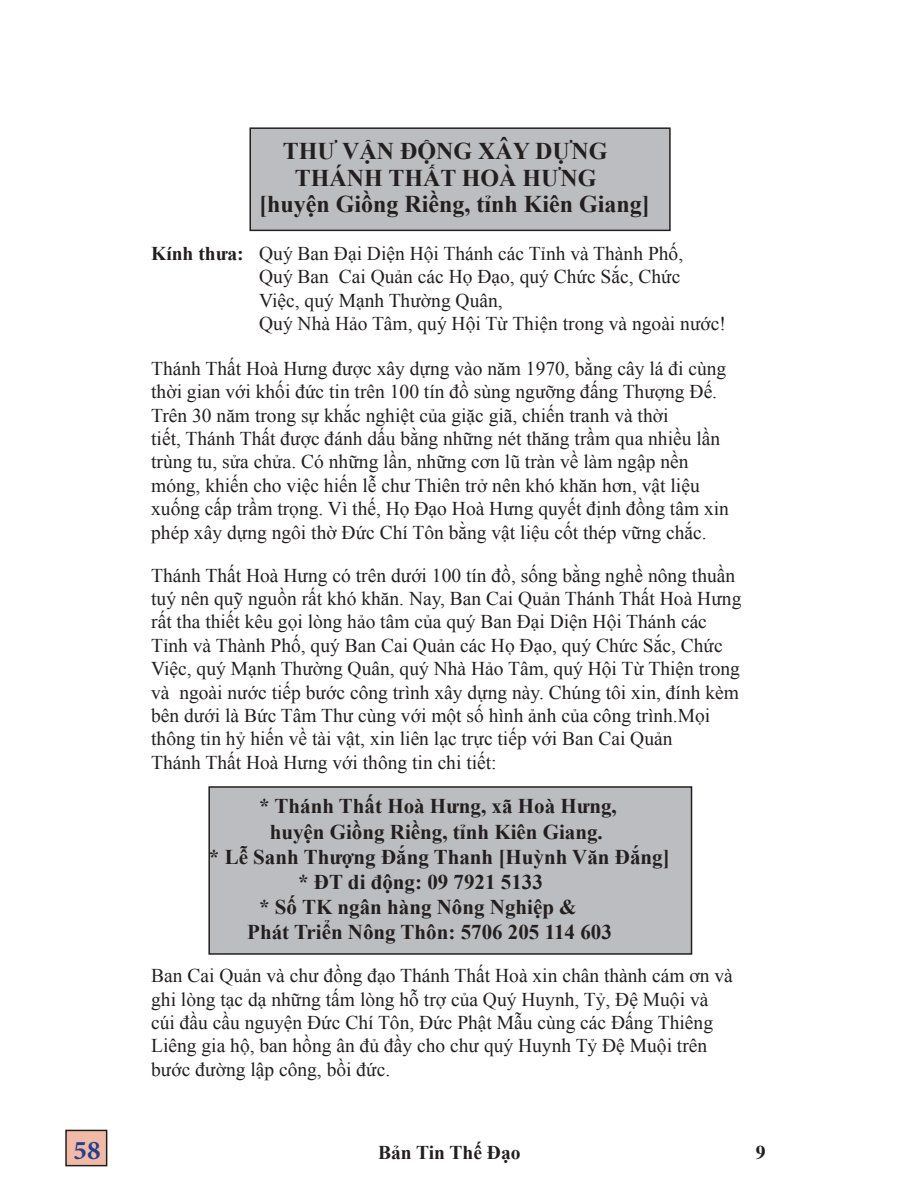
<style>
.page{position:relative;width:918px;height:1188px;background:#fff}
.page>*{position:absolute;margin:0;border:0;box-sizing:border-box;transform-origin:0 0}
.t1{font:700 27px "Minion Pro";color:#253f8e}
.t2{font:700 24px "Times New Roman";color:#231f20}
.t3{font:700 21px "Times New Roman";color:#231f20}
.t4{font:19.5px/23.4px "Times New Roman";color:#231f20}
.t5{font:700 19.5px "Times New Roman";color:#231f20}
.t6{font:19.5px "VNI Times Bold";color:#231f20}
.s1{font-weight:700}
</style>
<div class="page">
<div style="left:66px;top:1130px;width:41px;height:36px;background:#f0baa6"></div>
<div style="left:65px;top:1130px;width:42px;height:36px;border:2px solid #231f20"></div>
<div style="left:209px;top:787px;width:483px;height:167px;background:#bcbdc0"></div>
<div style="left:208px;top:786px;width:484px;height:169px;border:2px solid #231f20"></div>
<div style="left:250px;top:128px;width:420px;height:102px;background:#bcbdc0"></div>
<div style="left:249px;top:127px;width:422px;height:104px;border:2px solid #231f20"></div>
<p class="t2" style="left:283px;top:135px;width:326px">THƯ VẬN ĐỘNG XÂY DỰNG</p>
<p class="t2" style="left:295px;top:161px;width:303px">THÁNH THẤT HOÀ HƯNG</p>
<p class="t2" style="left:259px;top:187px;width:392px">[huyện Giồng Riềng, tỉnh Kiên Giang]</p>
<p class="t4" style="left:259px;top:241px;width:468px;text-indent:-108px"><span class="s1">Kính thưa:</span> Quý Ban Đại Diện Hội Thánh các Tỉnh và Thành Phố,<br>Quý Ban Cai Quản các Họ Đạo, quý Chức Sắc, Chức<br>Việc, quý Mạnh Thường Quân,<br>Quý Nhà Hảo Tâm, quý Hội Từ Thiện trong và ngoài nước!</p>
<p class="t4" style="left:151px;top:356px;width:579px">Thánh Thất Hoà Hưng được xây dựng vào năm 1970, bằng cây lá đi cùng thời gian với khối đức tin trên 100 tín đồ sùng ngưỡng đấng Thượng Đế.<br>Trên 30 năm trong sự khắc nghiệt của giặc giã, chiến tranh và thời<br>tiết, Thánh Thất được đánh dấu bằng những nét thăng trầm qua nhiều lần trùng tu, sửa chửa. Có những lần, những cơn lũ tràn về làm ngập nền móng, khiến cho việc hiến lễ chư Thiên trở nên khó khăn hơn, vật liệu xuống cấp trầm trọng. Vì thế, Họ Đạo Hoà Hưng quyết định đồng tâm xin phép xây dựng ngôi thờ Đức Chí Tôn bằng vật liệu cốt thép vững chắc.</p>
<p class="t4" style="left:151px;top:563px;width:592px">Thánh Thất Hoà Hưng có trên dưới 100 tín đồ, sống bằng nghề nông thuần tuý nên quỹ nguồn rất khó khăn. Nay, Ban Cai Quản Thánh Thất Hoà Hưng rất tha thiết kêu gọi lòng hảo tâm của quý Ban Đại Diện Hội Thánh các Tỉnh và Thành Phố, quý Ban Cai Quản các Họ Đạo, quý Chức Sắc, Chức Việc, quý Mạnh Thường Quân, quý Nhà Hảo Tâm, quý Hội Từ Thiện trong và ngoài nước tiếp bước công trình xây dựng này. Chúng tôi xin, đính kèm bên dưới là Bức Tâm Thư cùng với một số hình ảnh của công trình.Mọi thông tin hỷ hiến về tài vật, xin liên lạc trực tiếp với Ban Cai Quản<br>Thánh Thất Hoà Hưng với thông tin chi tiết:</p>
<p class="t3" style="left:259px;top:792px;width:359px">* Thánh Thất Hoà Hưng, xã Hoà Hưng,</p>
<p class="t3" style="left:270px;top:817px;width:335px">huyện Giồng Riềng, tỉnh Kiên Giang.</p>
<p class="t3" style="left:209px;top:842px;width:462px">* Lễ Sanh Thượng Đắng Thanh [Huỳnh Văn Đắng]</p>
<p class="t3" style="left:298px;top:867px;width:246px">* ĐT di động: 09 7921 5133</p>
<p class="t3" style="left:259px;top:893px;width:319px">* Số TK ngân hàng Nông Nghiệp &amp;</p>
<p class="t3" style="left:247px;top:918px;width:366px">Phát Triển Nông Thôn: 5706 205 114 603</p>
<p class="t4" style="left:151px;top:964px;width:583px">Ban Cai Quản và chư đồng đạo Thánh Thất Hoà xin chân thành cám ơn và ghi lòng tạc dạ những tấm lòng hỗ trợ của Quý Huynh, Tỷ, Đệ Muội và cúi đầu cầu nguyện Đức Chí Tôn, Đức Phật Mẫu cùng các Đấng Thiêng Liêng gia hộ, ban hồng ân đủ đầy cho chư quý Huynh Tỷ Đệ Muội trên bước đường lập công, bồi đức.</p>
<h1 class="t1" style="left:74px;top:1131px;width:28px">58</h1>
<p class="t5" style="left:378px;top:1139px;width:144px">Bản Tin Thế Đạo</p>
<p class="t6" style="left:756px;top:1137px;width:11px">9</p>
</div>
